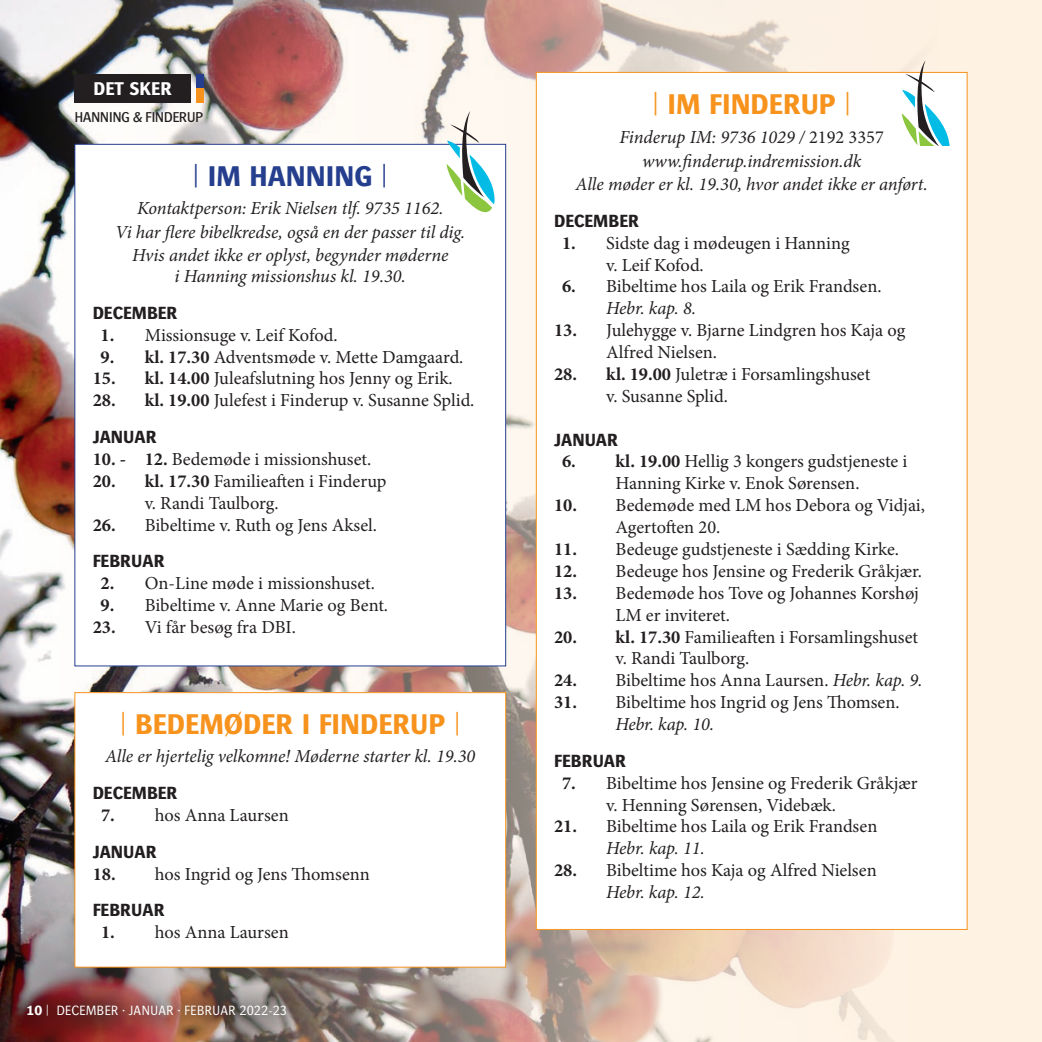
<style>
.page{position:relative;width:1042px;height:1042px;background:#fef2e3}
.page>*{position:absolute;margin:0;border:0;box-sizing:border-box;transform-origin:0 0}
.t1{font:700 29.75px "Bosis Std";color:#f7931d}
.t2{font:700 29.75px "Bosis Std";color:#253f8e}
.t3{font:700 19.25px "Bosis Std";color:#fff}
.t4{font:18.38px/21.9px "Minion Pro";color:#231f20}
.t5{font:italic 18.38px/21px "Minion Pro";letter-spacing:-.005em;color:#231f20;text-align:center}
.t6{font:700 18.38px "Bosis Std";color:#231f20}
.t7{font:500 14.88px "Bosis Std";letter-spacing:-.04em;color:#231f20}
.t8{font:300 14px "Bosis Std";color:#fff}
.s1{font-weight:700}
.s2{font-style:normal}
.s3{font-style:italic}
</style>
<div class="page">
<img style="left:0;top:0;width:926px;height:1042px">
<div style="left:75px;top:144px;width:431px;height:522px;background:#fff"></div>
<div style="left:196px;top:74px;width:7px;height:14px;background:#253f8e"></div>
<div style="left:196px;top:88px;width:7px;height:15px;background:#f7931d"></div>
<div style="left:74px;top:74px;width:117px;height:29px;background:#231f20"></div>
<div style="left:536px;top:72px;width:431px;height:857px;background:#fff"></div>
<svg style="left:902px;top:61px;width:48px;height:85px"></svg>
<svg style="left:446px;top:111px;width:49px;height:102px"></svg>
<div style="left:75px;top:692px;width:431px;height:275px;background:#fff"></div>
<div style="left:74px;top:692px;width:432px;height:275px;border:1px solid #f7931d"></div>
<div style="left:8px;top:985px;width:300px;height:53px;background:#231f20;opacity:.75"></div>
<p class="t3" style="left:94px;top:78px;width:80px">DET SKER</p>
<p class="t7" style="left:74px;top:109px;width:130px">HANNING &amp; FINDERUP</p>
<p class="t2" style="left:193px;top:159px;width:197px">| IM HANNING |</p>
<p class="t5" style="left:137px;top:198px;width:308px">Kontaktperson: Erik Nielsen tlf. 9735 1162.</p>
<p class="t5" style="left:115px;top:221px;width:351px">Vi har flere bibelkredse, også en der passer til dig.</p>
<p class="t5" style="left:132px;top:245px;width:318px">Hvis andet ikke er oplyst, begynder møderne i Hanning missionshus kl. 19.30.</p>
<p class="t6" style="left:93px;top:302px;width:86px">DECEMBER</p>
<p class="t4" style="left:101px;top:324px;width:239px"><span class="s1">1.</span> Missionsuge v. Leif Kofod.</p>
<p class="t4" style="left:101px;top:346px;width:364px"><span class="s1">9. kl. 17.30</span> Adventsmøde v. Mette Damgaard.</p>
<p class="t4" style="left:93px;top:368px;width:361px"><span class="s1">15. kl. 14.00</span> Juleafslutning hos Jenny og Erik.</p>
<p class="t4" style="left:93px;top:390px;width:383px"><span class="s1">28. kl. 19.00</span> Julefest i Finderup v. Susanne Splid.</p>
<p class="t6" style="left:93px;top:427px;width:65px">JANUAR</p>
<p class="t4" style="left:93px;top:448px;width:280px"><span class="s1">10. - 12.</span> Bedemøde i missionshuset.</p>
<p class="t4" style="left:145px;top:470px;width:243px;text-indent:-52px"><span class="s1">20. kl. 17.30</span> Familieaften i Finderup v. Randi Taulborg.</p>
<p class="t4" style="left:93px;top:514px;width:286px"><span class="s1">26.</span> Bibeltime v. Ruth og Jens Aksel.</p>
<p class="t6" style="left:93px;top:551px;width:73px">FEBRUAR</p>
<p class="t4" style="left:101px;top:572px;width:276px"><span class="s1">2.</span> On-Line møde i missionshuset.</p>
<p class="t4" style="left:101px;top:594px;width:289px"><span class="s1">9.</span> Bibeltime v. Anne Marie og Bent.</p>
<p class="t4" style="left:93px;top:616px;width:205px"><span class="s1">23.</span> Vi får besøg fra DBI.</p>
<p class="t1" style="left:120px;top:707px;width:342px">| BEDEMØDER I FINDERUP |</p>
<p class="t5" style="left:105px;top:746px;width:372px">Alle er hjertelig velkomne! Møderne starter kl. 19.30</p>
<p class="t6" style="left:93px;top:783px;width:86px">DECEMBER</p>
<p class="t4" style="left:101px;top:804px;width:189px"><span class="s1">7.</span> hos Anna Laursen</p>
<p class="t6" style="left:93px;top:841px;width:65px">JANUAR</p>
<p class="t4" style="left:93px;top:863px;width:279px"><span class="s1">18.</span> hos Ingrid og Jens Thomsenn</p>
<p class="t6" style="left:93px;top:900px;width:73px">FEBRUAR</p>
<p class="t4" style="left:101px;top:921px;width:189px"><span class="s1">1.</span> hos Anna Laursen</p>
<p class="t8" style="left:26px;top:1003px;width:262px"><span class="s1">10</span> | DECEMBER · JANUAR · FEBRUAR 2022-23</p>
<p class="t1" style="left:652px;top:87px;width:200px">| IM FINDERUP |</p>
<p class="t5" style="left:619px;top:127px;width:266px">Finderup IM: 9736 1029 / <span class="s2">2192 3357</span></p>
<p class="t5" style="left:642px;top:150px;width:221px">www.finderup.indremission.dk</p>
<p class="t5" style="left:576px;top:174px;width:354px">Alle møder er kl. 19.30, hvor andet ikke er anført.</p>
<p class="t6" style="left:554px;top:210px;width:86px">DECEMBER</p>
<p class="t4" style="left:606px;top:232px;width:245px;text-indent:-44px"><span class="s1">1.</span> Sidste dag i mødeugen i Hanning v. Leif Kofod.</p>
<p class="t4" style="left:606px;top:276px;width:277px;text-indent:-44px"><span class="s1">6.</span> Bibeltime hos Laila og Erik Frandsen.<br><span class="s3">Hebr. kap. 8.</span></p>
<p class="t4" style="left:606px;top:319px;width:301px;text-indent:-52px"><span class="s1">13.</span> Julehygge v. Bjarne Lindgren hos Kaja og<br>Alfred Nielsen.</p>
<p class="t4" style="left:606px;top:363px;width:266px;text-indent:-52px"><span class="s1">28. kl. 19.00</span> Juletræ i Forsamlingshuset v. Susanne Splid.</p>
<p class="t6" style="left:554px;top:429px;width:65px">JANUAR</p>
<p class="t4" style="left:562px;top:451px;width:347px;text-align:center"><span class="s1">6. kl. 19.00</span> Hellig 3 kongers gudstjeneste i<br>Hanning Kirke v. Enok Sørensen.</p>
<p class="t4" style="left:615px;top:494px;width:311px;text-indent:-61px"><span class="s1">10.</span> Bedemøde med LM hos Debora og Vidjai,<br>Agertoften 20.</p>
<p class="t4" style="left:554px;top:538px;width:346px"><span class="s1">11.</span> Bedeuge gudstjeneste i Sædding Kirke.</p>
<p class="t4" style="left:554px;top:560px;width:369px"><span class="s1">12.</span> Bedeuge hos Jensine og Frederik Gråkjær.</p>
<p class="t4" style="left:615px;top:582px;width:305px;text-indent:-61px"><span class="s1">13.</span> Bedemøde hos Tove og Johannes Korshøj<br>LM er inviteret.</p>
<p class="t4" style="left:615px;top:626px;width:304px;text-indent:-61px"><span class="s1">20. kl. 17.30</span> Familieaften i Forsamlingshuset v. Randi Taulborg.</p>
<p class="t4" style="left:554px;top:669px;width:370px"><span class="s1">24.</span> Bibeltime hos Anna Laursen. <span class="s3">Hebr. kap. 9.</span></p>
<p class="t4" style="left:554px;top:691px;width:347px"><span class="s1">31.</span> Bibeltime hos Ingrid og Jens Thomsen.</p>
<p class="t5" style="left:615px;top:713px;width:100px">Hebr. kap. 10.</p>
<p class="t6" style="left:554px;top:750px;width:73px">FEBRUAR</p>
<p class="t4" style="left:562px;top:772px;width:357px"><span class="s1">7.</span> Bibeltime hos Jensine og Frederik Gråkjær</p>
<p class="t4" style="left:606px;top:794px;width:231px">v. Henning Sørensen, Videbæk.</p>
<p class="t4" style="left:554px;top:816px;width:325px"><span class="s1">21.</span> Bibeltime hos Laila og Erik Frandsen</p>
<p class="t5" style="left:606px;top:838px;width:100px">Hebr. kap. 11.</p>
<p class="t4" style="left:554px;top:859px;width:324px"><span class="s1">28.</span> Bibeltime hos Kaja og Alfred Nielsen</p>
<p class="t5" style="left:606px;top:881px;width:100px">Hebr. kap. 12.</p>
</div>
